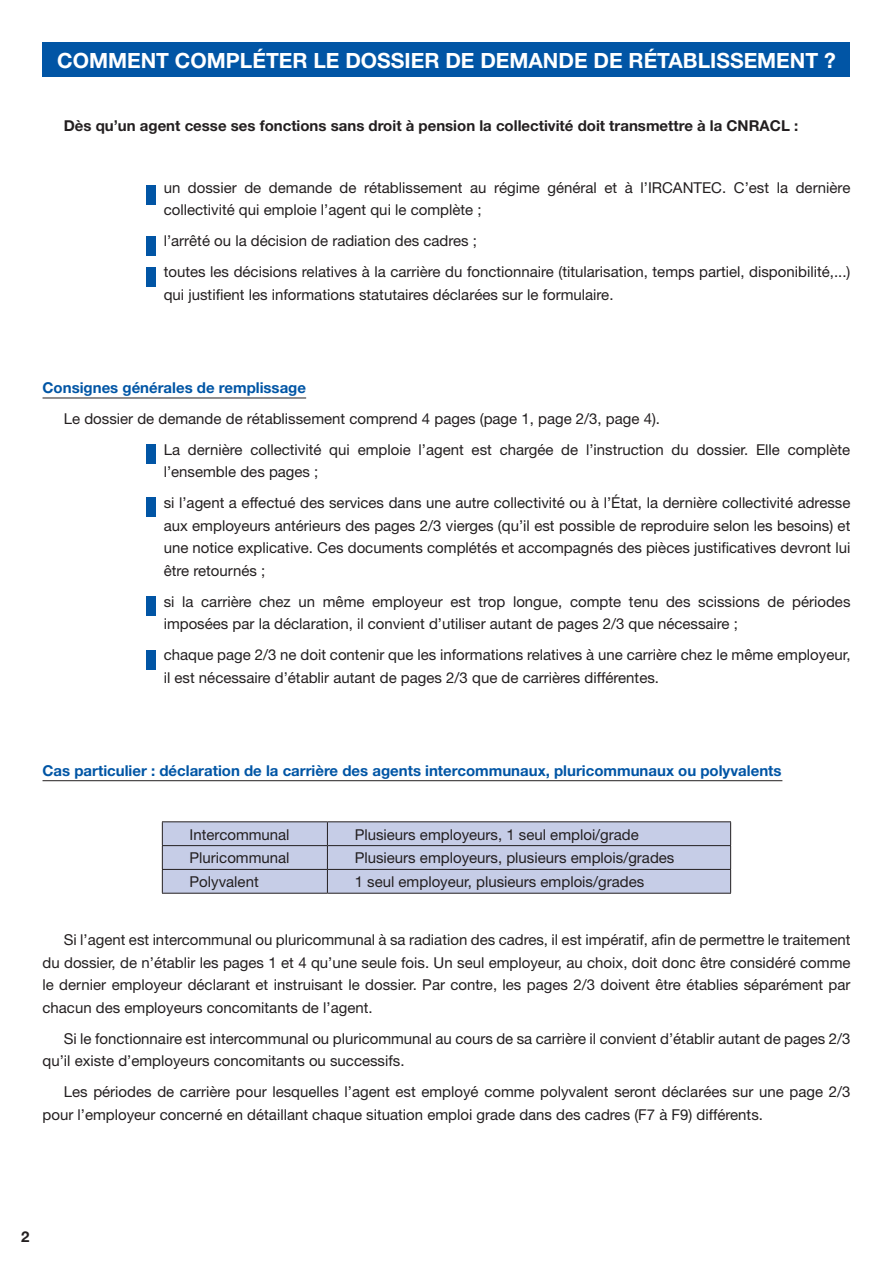
<style>
.page{position:relative;width:893px;height:1263px;background:#fff}
.page>*{position:absolute;margin:0;border:0;box-sizing:border-box;transform-origin:0 0}
.t1{font:700 21px "Helvetica Neue LT";color:#fff}
.t2{font:15px/22.5px "Helvetica Neue LT";color:#231f20}
.t3{font:700 15px "Helvetica Neue LT";color:#0155a5}
.t4{font:700 15px "Helvetica Neue LT";color:#231f20}
</style>
<div class="page">
<div style="left:43px;top:43px;width:807px;height:34px;background:#0155a5"></div>
<hr style="left:162px;top:821px;width:165px;height:1px;background:#231f20">
<hr style="left:327px;top:821px;width:404px;height:1px;background:#231f20">
<svg style="left:162px;top:822px;width:569px;height:71px;background:#bfc5de"></svg>
<hr style="left:162px;top:893px;width:165px;height:1px;background:#231f20">
<hr style="left:327px;top:893px;width:404px;height:1px;background:#231f20">
<div style="left:146px;top:185px;width:9px;height:19px;background:#0155a5"></div>
<div style="left:146px;top:236px;width:9px;height:19px;background:#0155a5"></div>
<div style="left:146px;top:267px;width:9px;height:20px;background:#0155a5"></div>
<div style="left:146px;top:444px;width:9px;height:20px;background:#0155a5"></div>
<div style="left:146px;top:497px;width:9px;height:20px;background:#0155a5"></div>
<div style="left:146px;top:596px;width:9px;height:20px;background:#0155a5"></div>
<div style="left:146px;top:650px;width:9px;height:20px;background:#0155a5"></div>
<hr style="left:43px;top:398px;width:263px;height:1px;background:#231f20">
<hr style="left:43px;top:780px;width:739px;height:1px;background:#231f20">
<h1 class="t1" style="left:57px;top:47px;width:780px">COMMENT COMPLÉTER LE DOSSIER DE DEMANDE DE RÉTABLISSEMENT ?</h1>
<p class="t4" style="left:64px;top:116px;width:736px">Dès qu’un agent cesse ses fonctions sans droit à pension la collectivité doit transmettre à la CNRACL :</p>
<p class="t2" style="left:164px;top:176px;width:688px">un dossier de demande de rétablissement au régime général et à l’IRCANTEC. C’est la dernière collectivité qui emploie l’agent qui le complète ;</p>
<p class="t2" style="left:164px;top:225px;width:688px;line-height:31px">l’arrêté ou la décision de radiation des cadres ;<br>toutes les décisions relatives à la carrière du fonctionnaire (titularisation, temps partiel, disponibilité,...)</p>
<p class="t2" style="left:164px;top:283px;width:451px">qui justifient les informations statutaires déclarées sur le formulaire.</p>
<p class="t3" style="left:43px;top:378px;width:265px">Consignes générales de remplissage</p>
<p class="t2" style="left:164px;top:403px;width:688px;line-height:31px;text-indent:-100px">Le dossier de demande de rétablissement comprend 4 pages (page 1, page 2/3, page 4).<br>La dernière collectivité qui emploie l’agent est chargée de l’instruction du dossier. Elle complète</p>
<p class="t2" style="left:164px;top:456px;width:688px;line-height:31px">l’ensemble des pages ;<br>si l’agent a effectué des services dans une autre collectivité ou à l’État, la dernière collectivité adresse</p>
<p class="t2" style="left:164px;top:514px;width:688px;text-align:justify">aux employeurs antérieurs des pages 2/3 vierges (qu’il est possible de reproduire selon les besoins) et une notice explicative. Ces documents complétés et accompagnés des pièces justificatives devront lui être retournés ;</p>
<p class="t2" style="left:164px;top:590px;width:688px">si la carrière chez un même employeur est trop longue, compte tenu des scissions de périodes imposées par la déclaration, il convient d’utiliser autant de pages 2/3 que nécessaire ;</p>
<p class="t2" style="left:164px;top:644px;width:688px">chaque page 2/3 ne doit contenir que les informations relatives à une carrière chez le même employeur, il est nécessaire d’établir autant de pages 2/3 que de carrières différentes.</p>
<p class="t3" style="left:42px;top:761px;width:741px">Cas particulier : déclaration de la carrière des agents intercommunaux, pluricommunaux ou polyvalents</p>
<p class="t2" style="left:190px;top:823px;width:102px">Intercommunal</p>
<p class="t2" style="left:355px;top:823px;width:286px">Plusieurs employeurs, 1 seul emploi/grade</p>
<p class="t2" style="left:190px;top:847px;width:102px">Pluricommunal</p>
<p class="t2" style="left:355px;top:847px;width:321px">Plusieurs employeurs, plusieurs emplois/grades</p>
<p class="t2" style="left:190px;top:870px;width:71px">Polyvalent</p>
<p class="t2" style="left:355px;top:870px;width:291px">1 seul employeur, plusieurs emplois/grades</p>
<p class="t2" style="left:43px;top:928px;width:809px;text-align:justify;text-indent:21px">Si l’agent est intercommunal ou pluricommunal à sa radiation des cadres, il est impératif, afin de permettre le traitement du dossier, de n’établir les pages 1 et 4 qu’une seule fois. Un seul employeur, au choix, doit donc être considéré comme le dernier employeur déclarant et instruisant le dossier. Par contre, les pages 2/3 doivent être établies séparément par chacun des employeurs concomitants de l’agent.</p>
<p class="t2" style="left:43px;top:1027px;width:809px;text-indent:21px">Si le fonctionnaire est intercommunal ou pluricommunal au cours de sa carrière il convient d’établir autant de pages 2/3 qu’il existe d’employeurs concomitants ou successifs.</p>
<p class="t2" style="left:43px;top:1080px;width:809px;text-indent:21px">Les périodes de carrière pour lesquelles l’agent est employé comme polyvalent seront déclarées sur une page 2/3 pour l’employeur concerné en détaillant chaque situation emploi grade dans des cadres (F7 à F9) différents.</p>
<p class="t4" style="left:21px;top:1227px;width:10px">2</p>
</div>
